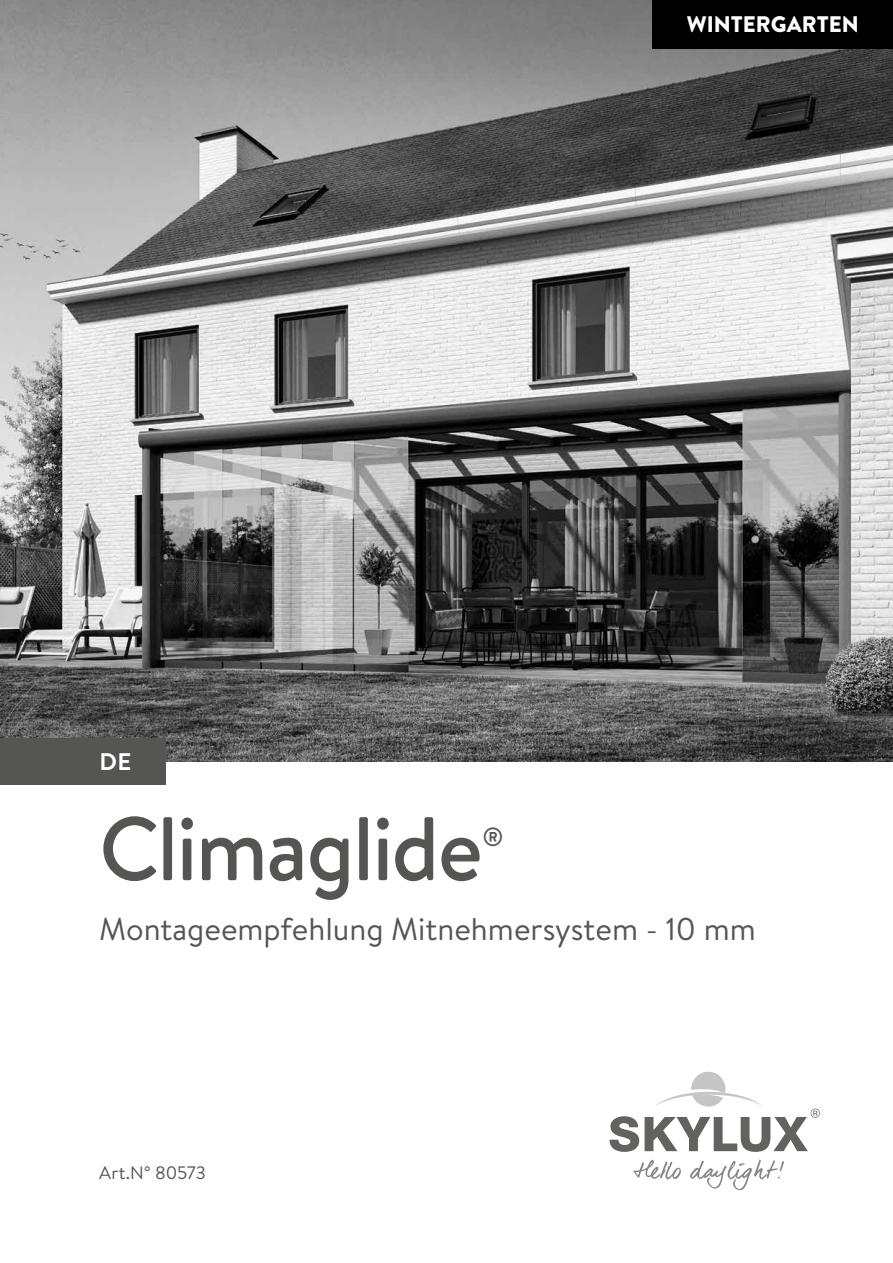
<style>
.page{position:relative;width:893px;height:1263px;background:#fff}
.page>*{position:absolute;margin:0;border:0;box-sizing:border-box;transform-origin:0 0}
.t1{font:500 90px "Brandon Text";letter-spacing:-.02em;color:#555554;scale:.96 1}
.t2{font:31.5px "Brandon Text";color:#555554}
.t3{font:500 26.25px "Brandon Text";color:#555554;scale:.96 1}
.t4{font:700 24px "Brandon Text";color:#fff}
.t5{font:900 22.5px "Brandon Text";color:#fff}
.t6{font:18px "Brandon Text";letter-spacing:-.005em;color:#555554}
</style>
<div class="page">
<img style="left:0;top:0;width:893px;height:761px">
<div style="left:653px;top:0;width:240px;height:49px;background:#000"></div>
<div style="left:0;top:738px;width:166px;height:46px;background:#555554"></div>
<svg style="left:609px;top:1116px;width:30px;height:36px"></svg>
<svg style="left:633px;top:1160px;width:48px;height:19px"></svg>
<svg style="left:690px;top:1159px;width:94px;height:31px"></svg>
<svg style="left:645px;top:1072px;width:175px;height:80px"></svg>
<p class="t4" style="left:99px;top:744px;width:33px">DE</p>
<p class="t5" style="left:687px;top:8px;width:174px">WINTERGARTEN</p>
<h1 class="t1" style="left:99px;top:787px;width:401px">Climaglide</h1>
<p class="t3" style="left:483px;top:818px;width:23px">®</p>
<p class="t2" style="left:99px;top:908px;width:658px">Montageempfehlung Mitnehmersystem - 10 mm</p>
<p class="t6" style="left:99px;top:1160px;width:108px">Art.N° 80573</p>
</div>
